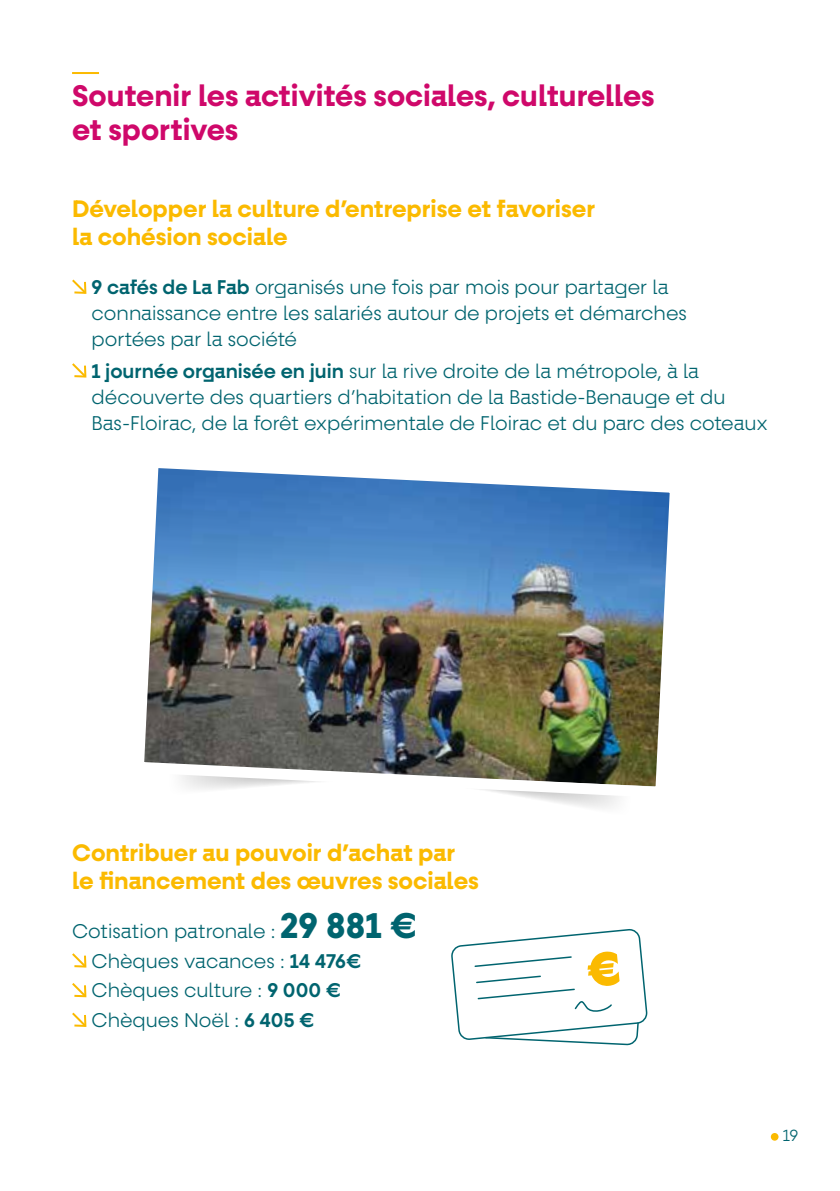
<style>
.page{position:relative;width:840px;height:1191px;background:#fff}
.page>*{position:absolute;margin:0;border:0;box-sizing:border-box;transform-origin:0 0}
.t1{font:100 30px/34px "Fractul Variable";color:#cf086a}
.t2{font:100 24px/28px "Fractul Variable";color:#fbba00}
.t3{font:100 20px/26px "Fractul Variable";color:#00646f}
.t4{font:100 16.2px "Fractul Variable";color:#00646f}
.s1{font-size:36px}
</style>
<div class="page">
<hr style="left:72px;top:72px;width:27px;height:2px;background:#fbba00">
<svg style="left:72px;top:953px;width:15px;height:15px"></svg>
<svg style="left:72px;top:983px;width:15px;height:15px"></svg>
<svg style="left:72px;top:1012px;width:15px;height:15px"></svg>
<svg style="left:72px;top:279px;width:15px;height:15px"></svg>
<svg style="left:72px;top:363px;width:15px;height:15px"></svg>
<svg style="left:451px;top:929px;width:197px;height:115px"></svg>
<div style="left:770px;top:1133px;width:8px;height:7px;background:#fbba00;border-radius:50%"></div>
<img style="left:144px;top:468px;width:526px;height:335px">
<h1 class="t1" style="left:72px;top:79px;width:583px">Soutenir les activités sociales, culturelles et sportives</h1>
<p class="t2" style="left:72px;top:195px;width:524px">Développer la culture d’entreprise et favoriser la cohésion sociale</p>
<p class="t3" style="left:91px;top:274px;width:596px">9 cafés de La Fab organisés une fois par mois pour partager la connaissance entre les salariés autour de projets et démarches portées par la société</p>
<p class="t3" style="left:91px;top:358px;width:677px">1 journée organisée en juin sur la rive droite de la métropole, à la découverte des quartiers d’habitation de la Bastide-Benauge et du<br>Bas-Floirac, de la forêt expérimentale de Floirac et du parc des coteaux</p>
<p class="t2" style="left:72px;top:839px;width:408px">Contribuer au pouvoir d’achat par le financement des œuvres sociales</p>
<p class="t3" style="left:91px;top:916px;width:326px;line-height:29.6px;text-indent:-19px">Cotisation patronale : <span class="s1">29 881 €<br></span>Chèques vacances : 14 476€<br>Chèques culture : 9 000 €<br>Chèques Noël : 6 405 €</p>
<p class="t4" style="left:782px;top:1126px;width:17px">19</p>
</div>
